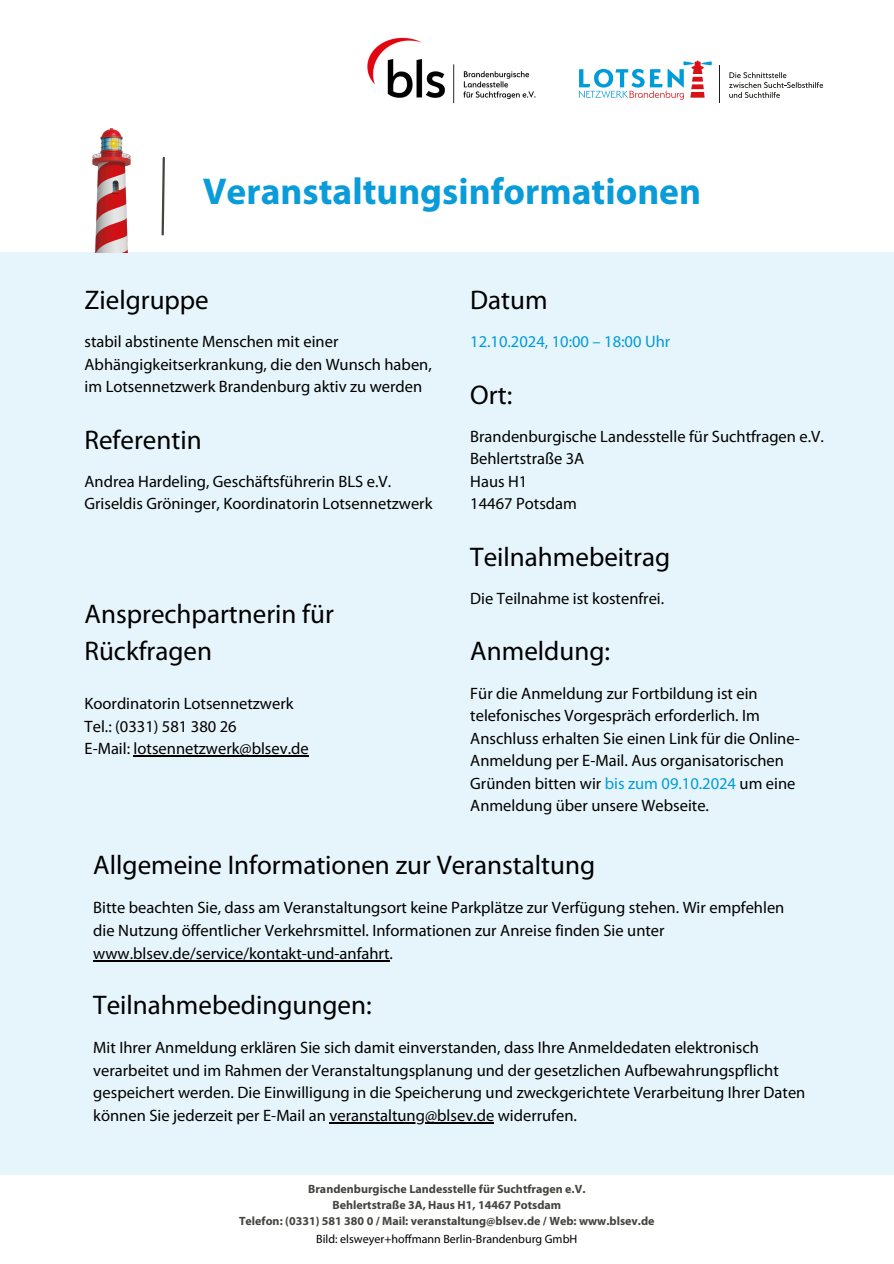
<style>
.page{position:relative;width:894px;height:1264px;background:#fff}
.page>*{position:absolute;margin:0;border:0;box-sizing:border-box;transform-origin:0 0}
.t1{font:700 37.5px "Myriad Pro";color:#0a9cd9}
.t2{font:27px/37.5px "Myriad Pro";color:#000}
.t3{font:16.5px/22.5px "Myriad Pro";color:#000}
.t4{font:16.5px "Myriad Pro";color:#009bd9}
.t5{font:700 12px/16px "Myriad Pro";color:#444440;text-align:center}
.t6{font:12px "Myriad Pro";color:#000}
.s1{color:#009bd9}
</style>
<div class="page">
<svg style="left:729px;top:72px;width:93px;height:26px"></svg>
<hr style="left:719px;top:66px;width:1px;height:37px;background:#1d1d1b">
<svg style="left:579px;top:60px;width:132px;height:40px"></svg>
<img style="left:367px;top:37px;width:169px;height:67px">
<div style="left:0;top:253px;width:893px;height:921px;background:#e6f5fb"></div>
<hr style="left:134px;top:755px;width:174px;height:2px;background:#000">
<img style="left:92px;top:128px;width:39px;height:124px">
<svg style="left:161px;top:156px;width:4px;height:80px"></svg>
<hr style="left:93px;top:960px;width:296px;height:1px;background:#000">
<hr style="left:329px;top:1122px;width:165px;height:1px;background:#000">
<h3 class="t1" style="left:203px;top:176px;width:499px">Veranstaltungsinformationen</h3>
<p class="t2" style="left:84px;top:283px;width:126px">Zielgruppe</p>
<p class="t3" style="left:84px;top:332px;width:348px">stabil abstinente Menschen mit einer<br>Abhängigkeitserkrankung, die den Wunsch haben, im Lotsennetzwerk Brandenburg aktiv zu werden</p>
<h1 class="t2" style="left:84px;top:423px;width:119px">Referentin</h1>
<h2 class="t3" style="left:84px;top:471px;width:349px">Andrea Hardeling, Geschäftsführerin BLS e.V.<br>Griseldis Gröninger, Koordinatorin Lotsennetzwerk</h2>
<p class="t2" style="left:84px;top:597px;width:251px">Ansprechpartnerin für<br>Rückfragen</p>
<h2 class="t3" style="left:84px;top:693px;width:225px">Koordinatorin Lotsennetzwerk<br>Tel.: (0331) 581 380 26<br>E-Mail: lotsennetzwerk@blsev.de</h2>
<h3 class="t2" style="left:470px;top:283px;width:79px">Datum</h3>
<h2 class="t4" style="left:470px;top:335px;width:201px">12.10.2024, 10:00 – 18:00 Uhr</h2>
<h3 class="t2" style="left:470px;top:378px;width:43px">Ort:</h3>
<h2 class="t3" style="left:470px;top:426px;width:355px">Brandenburgische Landesstelle für Suchtfragen e.V.<br>Behlertstraße 3A<br>Haus H1<br>14467 Potsdam</h2>
<h3 class="t2" style="left:470px;top:540px;width:201px">Teilnahmebeitrag</h3>
<h2 class="t3" style="left:470px;top:588px;width:195px">Die Teilnahme ist kostenfrei.</h2>
<h3 class="t2" style="left:470px;top:634px;width:141px">Anmeldung:</h3>
<h2 class="t3" style="left:470px;top:683px;width:331px">Für die Anmeldung zur Fortbildung ist ein telefonisches Vorgespräch erforderlich. Im Anschluss erhalten Sie einen Link für die Online-Anmeldung per E-Mail. Aus organisatorischen Gründen bitten wir <span class="s1">bis zum 09.10.2024</span> um eine Anmeldung über unsere Webseite.</h2>
<h3 class="t2" style="left:93px;top:849px;width:503px">Allgemeine Informationen zur Veranstaltung</h3>
<h2 class="t3" style="left:93px;top:898px;width:692px">Bitte beachten Sie, dass am Veranstaltungsort keine Parkplätze zur Verfügung stehen. Wir empfehlen die Nutzung öffentlicher Verkehrsmittel. Informationen zur Anreise finden Sie unter www.blsev.de/service/kontakt-und-anfahrt.</h2>
<h3 class="t2" style="left:93px;top:988px;width:280px">Teilnahmebedingungen:</h3>
<h4 class="t3" style="left:93px;top:1037px;width:713px">Mit Ihrer Anmeldung erklären Sie sich damit einverstanden, dass Ihre Anmeldedaten elektronisch verarbeitet und im Rahmen der Veranstaltungsplanung und der gesetzlichen Aufbewahrungspflicht gespeichert werden. Die Einwilligung in die Speicherung und zweckgerichtete Verarbeitung Ihrer Daten können Sie jederzeit per E-Mail an veranstaltung@blsev.de widerrufen.</h4>
<h2 class="t5" style="left:239px;top:1181px;width:417px">Brandenburgische Landesstelle für Suchtfragen e.V.<br>Behlertstraße 3A, Haus H1, 14467 Potsdam<br>Telefon: (0331) 581 380 0 / Mail: veranstaltung@blsev.de / Web: www.blsev.de</h2>
<h2 class="t6" style="left:316px;top:1233px;width:262px">Bild: elsweyer+hoffmann Berlin-Brandenburg GmbH</h2>
</div>
